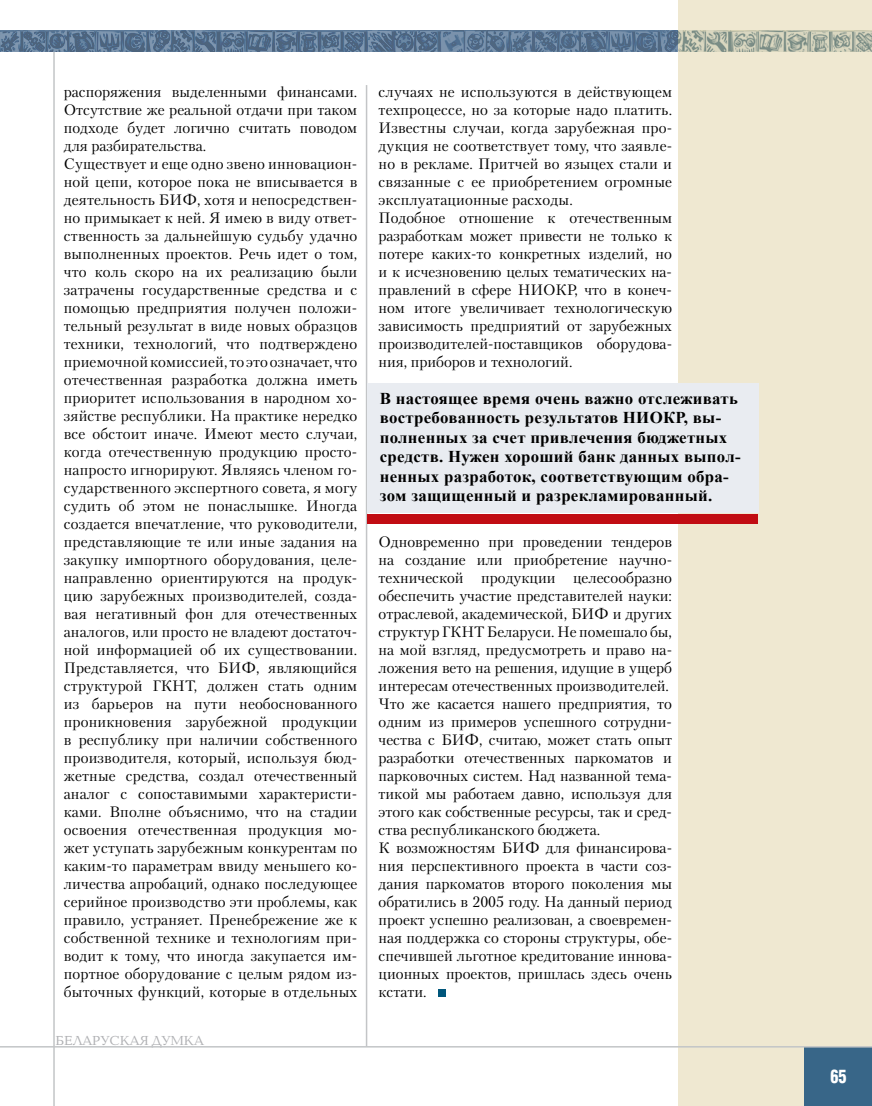
<style>
.page{position:relative;width:872px;height:1106px;background:#fff}
.page>*{position:absolute;margin:0;border:0;box-sizing:border-box;transform-origin:0 0}
.t1{font:700 18px "AG Letterica Cond L";color:#fff;scale:.9 1}
.t2{font:700 16.5px/19.4px "Times New Roman";letter-spacing:.015em;color:#000}
.t3{font:15px/18px "Petersburg C";letter-spacing:.01em;color:#000}
.t4{font:13.5px "Baltica C";color:#aeafb2}
</style>
<div class="page">
<div style="left:678px;top:0;width:194px;height:1106px;background:#efe8d1"></div>
<hr style="left:53px;top:52px;width:2px;height:1054px;background:#c3c5c7">
<hr style="left:366px;top:85px;width:1px;height:961px;background:#c3c5c7">
<div style="left:804px;top:1047px;width:68px;height:59px;background:#386688"></div>
<svg style="left:0;top:31px;width:872px;height:21px"></svg>
<hr style="left:0;top:1046px;width:872px;height:1px;background:#c3c5c7">
<div style="left:367px;top:383px;width:391px;height:129px;background:#e9ecf1"></div>
<div style="left:367px;top:514px;width:390px;height:10px;background:#c10c13"></div>
<div style="left:438px;top:989px;width:7px;height:8px;background:#00567b"></div>
<p class="t3" style="left:64px;top:82px;width:295px">распоряжения выделенными финансами.<br>Отсутствие же реальной отдачи при таком подходе будет логично считать поводом для разбирательства.<br>Существует и еще одно звено инновацион&shy;ной цепи, которое пока не вписывается в деятельность БИФ, хотя и непосредствен&shy;но примыкает к ней. Я имею в виду ответ&shy;ственность за дальнейшую судьбу удачно выполненных проектов. Речь идет о том, что коль скоро на их реализацию были затрачены государственные средства и с помощью предприятия получен положи&shy;тельный результат в виде новых образцов техники, технологий, что подтверждено приемочной комиссией, то это означает, что отечественная разработка должна иметь приоритет использования в народном хо&shy;зяйстве республики. На практике нередко все обстоит иначе. Имеют место случаи, когда отечественную продукцию просто&shy;напросто игнорируют. Являясь членом го&shy;сударственного экспертного совета, я могу судить об этом не понаслышке. Иногда создается впечатление, что руководители, представляющие те или иные задания на закупку импортного оборудования, целе&shy;направленно ориентируются на продук&shy;цию зарубежных производителей, созда&shy;вая негативный фон для отечественных аналогов, или просто не владеют достаточ&shy;ной информацией об их существовании.<br>Представляется, что БИФ, являющийся структурой ГКНТ, должен стать одним из барьеров на пути необоснованного проникновения зарубежной продукции в республику при наличии собственного производителя, который, используя бюд&shy;жетные средства, создал отечественный аналог с сопоставимыми характеристи&shy;ками. Вполне объяснимо, что на стадии освоения отечественная продукция мо&shy;жет уступать зарубежным конкурентам по каким-то параметрам ввиду меньшего ко&shy;личества апробаций, однако последующее серийное производство эти проблемы, как правило, устраняет. Пренебрежение же к собственной технике и технологиям при&shy;водит к тому, что иногда закупается им&shy;портное оборудование с целым рядом из&shy;быточных функций, которые в отдельных</p>
<p class="t3" style="left:378px;top:82px;width:295px">случаях не используются в действующем техпроцессе, но за которые надо платить.<br>Известны случаи, когда зарубежная про&shy;дукция не соответствует тому, что заявле&shy;но в рекламе. Притчей во языцех стали и связанные с ее приобретением огромные эксплуатационные расходы.<br>Подобное отношение к отечественным разработкам может привести не только к потере каких-то конкретных изделий, но и к исчезновению целых тематических на&shy;правлений в сфере НИОКР, что в конеч&shy;ном итоге увеличивает технологическую зависимость предприятий от зарубежных производителей-поставщиков оборудова&shy;ния, приборов и технологий.</p>
<p class="t2" style="left:380px;top:388px;width:362px">В настоящее время очень важно отслеживать востребованность результатов НИОКР, вы&shy;полненных за счет привлечения бюджетных средств. Нужен хороший банк данных выпол&shy;ненных разработок, соответствующим обра&shy;зом защищенный и разрекламированный.</p>
<p class="t3" style="left:378px;top:532px;width:295px">Одновременно при проведении тендеров на создание или приобретение научно&shy;технической продукции целесообразно обеспечить участие представителей науки: отраслевой, академической, БИФ и других структур ГКНТ Беларуси. Не помешало бы, на мой взгляд, предусмотреть и право на&shy;ложения вето на решения, идущие в ущерб интересам отечественных производителей.<br>Что же касается нашего предприятия, то одним из примеров успешного сотрудни&shy;чества с БИФ, считаю, может стать опыт разработки отечественных паркоматов и парковочных систем. Над названной тема&shy;тикой мы работаем давно, используя для этого как собственные ресурсы, так и сред&shy;ства республиканского бюджета.<br>К возможностям БИФ для финансирова&shy;ния перспективного проекта в части соз&shy;дания паркоматов второго поколения мы обратились в 2005 году. На данный период проект успешно реализован, а своевремен&shy;ная поддержка со стороны структуры, обе&shy;спечившей льготное кредитование иннова&shy;ционных проектов, пришлась здесь очень кстати.</p>
<p class="t4" style="left:56px;top:1033px;width:150px">БЕЛАРУСКАЯ ДУМКА</p>
<p class="t1" style="left:830px;top:1065px;width:20px">65</p>
</div>
